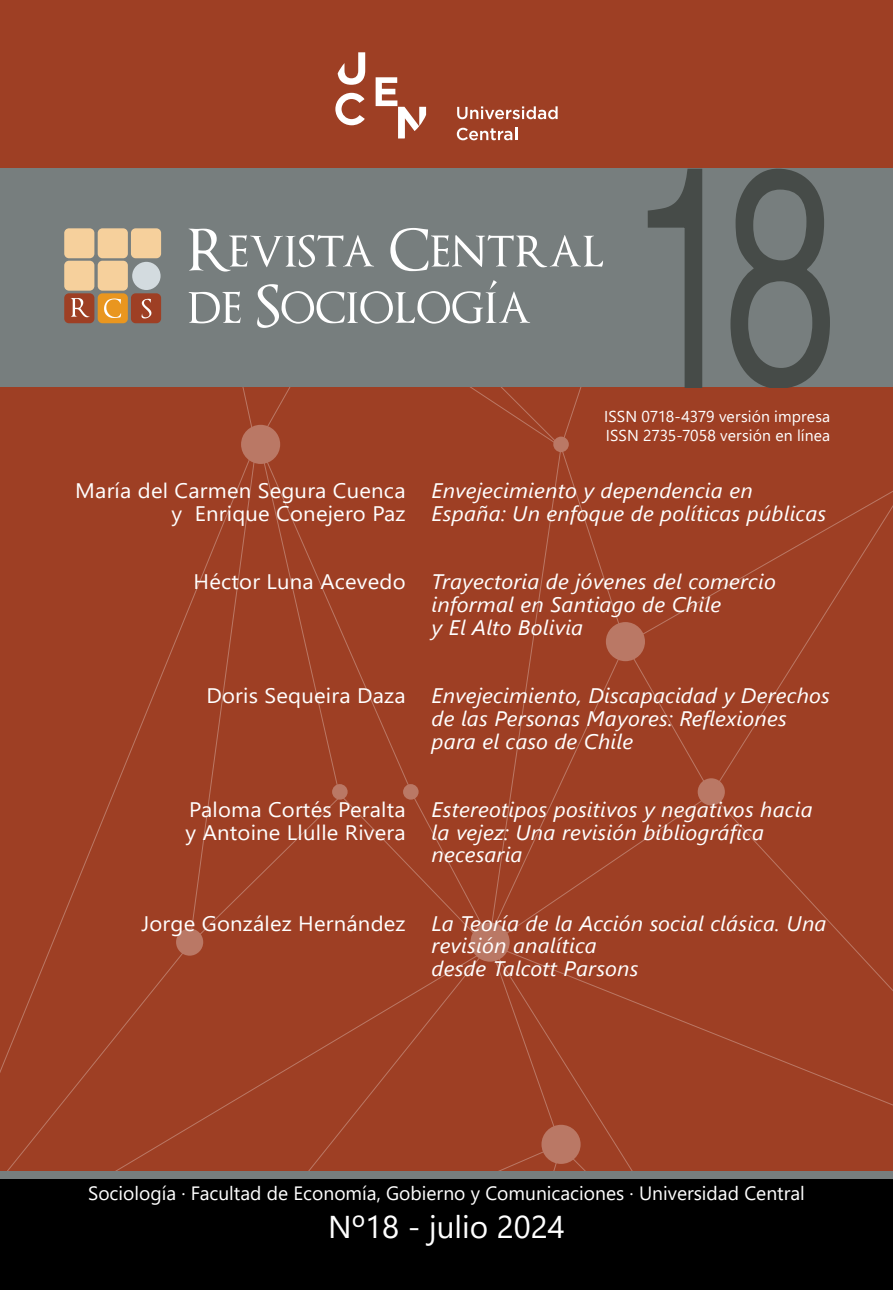
<style>
.page{position:relative;width:893px;height:1290px;background:#fff}
.page>*{position:absolute;margin:0;border:0;box-sizing:border-box;transform-origin:0 0}
.t1{font:31.5px "Segoe UI";color:#fff}
.t2{font:italic 21px/22.8px "Segoe UI";letter-spacing:.01em;color:#fff;scale:1.05 1}
.t3{font:21px/22.8px "Segoe UI";letter-spacing:.01em;color:#fff;text-align:right;scale:1.05 1}
.t4{font:19.25px "Segoe UI";color:#fff}
.TEXTO_NORMAL{font:15.75px/19.2px "Segoe UI";letter-spacing:.005em;color:#fff}
</style>
<div class="page">
<div style="left:0;top:0;width:893px;height:201px;background:#9e3f24"></div>
<div style="left:0;top:387px;width:893px;height:784px;background:#9e3f24"></div>
<div style="left:0;top:1178px;width:893px;height:112px;background:#000"></div>
<div style="left:0;top:1171px;width:893px;height:7px;background:#777e7e"></div>
<svg style="left:457px;top:106px;width:101px;height:13px"></svg>
<svg style="left:457px;top:127px;width:60px;height:13px"></svg>
<svg style="left:338px;top:52px;width:27px;height:33px"></svg>
<svg style="left:376px;top:77px;width:50px;height:61px"></svg>
<svg style="left:335px;top:93px;width:30px;height:32px"></svg>
<div style="left:0;top:169px;width:893px;height:218px;background:#777e7e"></div>
<svg style="left:647px;top:169px;width:183px;height:218px"></svg>
<svg style="left:189px;top:291px;width:52px;height:32px"></svg>
<svg style="left:189px;top:229px;width:185px;height:42px"></svg>
<svg style="left:390px;top:228px;width:213px;height:43px"></svg>
<svg style="left:257px;top:280px;width:273px;height:48px"></svg>
<div style="left:64px;top:228px;width:30px;height:30px;background:#f6d09c;border-radius:5px"></div>
<div style="left:98px;top:228px;width:30px;height:30px;background:#f6d09c;border-radius:5px"></div>
<div style="left:131px;top:228px;width:30px;height:30px;background:#f6d09c;border-radius:5px"></div>
<div style="left:64px;top:261px;width:30px;height:30px;background:#f6d09c;border-radius:5px"></div>
<div style="left:98px;top:261px;width:30px;height:30px;background:#f6d09c;border-radius:5px"></div>
<div style="left:64px;top:293px;width:30px;height:30px;background:#9e3f24;border-radius:5px"></div>
<div style="left:98px;top:293px;width:30px;height:30px;background:#e9961f;border-radius:5px"></div>
<div style="left:131px;top:293px;width:30px;height:30px;background:#9e3f24;border-radius:5px"></div>
<svg style="left:142px;top:299px;width:9px;height:19px"></svg>
<svg style="left:71px;top:298px;width:19px;height:19px"></svg>
<svg style="left:104px;top:298px;width:17px;height:20px"></svg>
<div style="left:132px;top:262px;width:29px;height:28px;background:#d3dbdf;border-radius:50%"></div>
<p class="TEXTO_NORMAL" style="left:604px;top:405px;width:228px">ISSN 0718-4379 versión impresa<br>ISSN 2735-7058 versión en línea</p>
<p class="t3" style="left:75px;top:477px;width:316px">María del Carmen Segura Cuenca y Enrique Conejero Paz</p>
<p class="t2" style="left:432px;top:476px;width:377px">Envejecimiento y dependencia en<br>España: Un enfoque de políticas públicas</p>
<p class="t3" style="left:194px;top:568px;width:203px">Héctor Luna Acevedo</p>
<p class="t2" style="left:432px;top:567px;width:329px">Trayectoria de jóvenes del comercio informal en Santiago de Chile<br>y El Alto Bolivia</p>
<p class="t3" style="left:206px;top:682px;width:191px">Doris Sequeira Daza</p>
<p class="t2" style="left:432px;top:681px;width:381px">Envejecimiento, Discapacidad y Derechos de las Personas Mayores: Reflexiones para el caso de Chile</p>
<p class="t3" style="left:186px;top:796px;width:211px;text-align:left">Paloma Cortés Peralta y Antoine Llulle Rivera</p>
<p class="t2" style="left:432px;top:794px;width:364px">Estereotipos positivos y negativos hacia la vejez: Una revisión bibliográfica necesaria</p>
<p class="t3" style="left:141px;top:910px;width:253px">Jorge González Hernández</p>
<p class="t2" style="left:432px;top:908px;width:378px">La Teoría de la Acción social clásica. Una revisión analítica<br>desde Talcott Parsons</p>
<p class="t4" style="left:88px;top:1175px;width:718px">Sociología · Facultad de Economía, Gobierno y Comunicaciones · Universidad Central</p>
<p class="t1" style="left:328px;top:1197px;width:238px">Nº18 - julio 2024</p>
</div>
